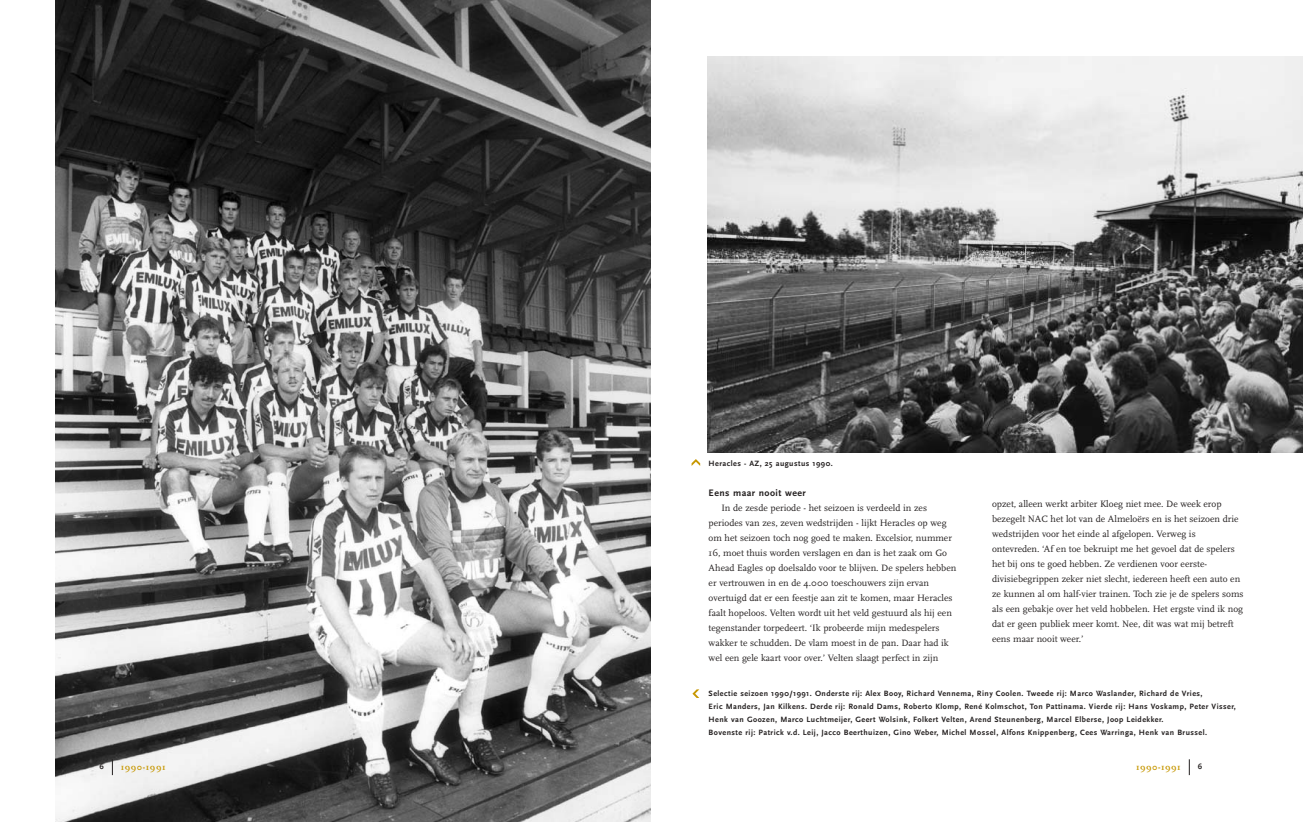
<style>
.page{position:relative;width:1303px;height:822px;background:#fff}
.page>*{position:absolute;margin:0;border:0;box-sizing:border-box;transform-origin:0 0}
.t1{font:700 9.8px "Scala Sans";letter-spacing:.045em;color:#231f1f}
.t2{font:9.6px/15px "Scala";color:#231f1f}
.t3{font:700 9px "Scala";letter-spacing:.06em;color:#c79803}
.t4{font:700 8px/12.8px "Scala Sans";letter-spacing:.055em;color:#231f1f}
</style>
<div class="page">
<img style="left:56px;top:0;width:595px;height:822px">
<svg style="left:1189px;top:759px;width:1px;height:16px"></svg>
<svg style="left:112px;top:759px;width:1px;height:16px"></svg>
<img style="left:708px;top:57px;width:595px;height:396px">
<svg style="left:692px;top:459px;width:8px;height:7px"></svg>
<svg style="left:692px;top:689px;width:7px;height:9px"></svg>
<p class="t4" style="left:100px;top:761px;width:6px">6</p>
<p class="t3" style="left:121px;top:763px;width:46px">1990-1991</p>
<p class="t4" style="left:709px;top:457px;width:126px">Heracles - AZ, 25 augustus 1990.</p>
<p class="t1" style="left:709px;top:489px;width:99px">Eens maar nooit weer</p>
<p class="t2" style="left:709px;top:501px;width:249px;text-indent:13px">In de zesde periode - het seizoen is verdeeld in zes periodes van zes, zeven wedstrijden - lijkt Heracles op weg om het seizoen toch nog goed te maken. Excelsior, nummer 16, moet thuis worden verslagen en dan is het zaak om Go Ahead Eagles op doelsaldo voor te blijven. De spelers hebben er vertrouwen in en de 4.000 toeschouwers zijn ervan overtuigd dat er een feestje aan zit te komen, maar Heracles faalt hopeloos. Velten wordt uit het veld gestuurd als hij een tegenstander torpedeert. ‘Ik probeerde mijn medespelers wakker te schudden. De vlam moest in de pan. Daar had ik wel een gele kaart voor over.’ Velten slaagt perfect in zijn</p>
<p class="t2" style="left:992px;top:497px;width:253px">opzet, alleen werkt arbiter Kloeg niet mee. De week erop bezegelt NAC het lot van de Almeloërs en is het seizoen drie wedstrijden voor het einde al afgelopen. Verweg is ontevreden. ‘Af en toe bekruipt me het gevoel dat de spelers het bij ons te goed hebben. Ze verdienen voor eerste&shy;divisiebegrippen zeker niet slecht, iedereen heeft een auto en ze kunnen al om half-vier trainen. Toch zie je de spelers soms als een gebakje over het veld hobbelen. Het ergste vind ik nog dat er geen publiek meer komt. Nee, dit was wat mij betreft eens maar nooit weer.’</p>
<p class="t4" style="left:709px;top:688px;width:529px">Selectie seizoen 1990/1991. Onderste rij: Alex Booy, Richard Vennema, Riny Coolen. Tweede rij: Marco Waslander, Richard de Vries,<br>Eric Manders, Jan Kilkens. Derde rij: Ronald Dams, Roberto Klomp, René Kolmschot, Ton Pattinama. Vierde rij: Hans Voskamp, Peter Visser, Henk van Goozen, Marco Luchtmeijer, Geert Wolsink, Folkert Velten, Arend Steunenberg, Marcel Elberse, Joop Leidekker.<br>Bovenste rij: Patrick v.d. Leij, Jacco Beerthuizen, Gino Weber, Michel Mossel, Alfons Knippenberg, Cees Warringa, Henk van Brussel.</p>
<p class="t3" style="left:1136px;top:763px;width:46px">1990-1991</p>
<p class="t4" style="left:1198px;top:761px;width:6px">6</p>
</div>
